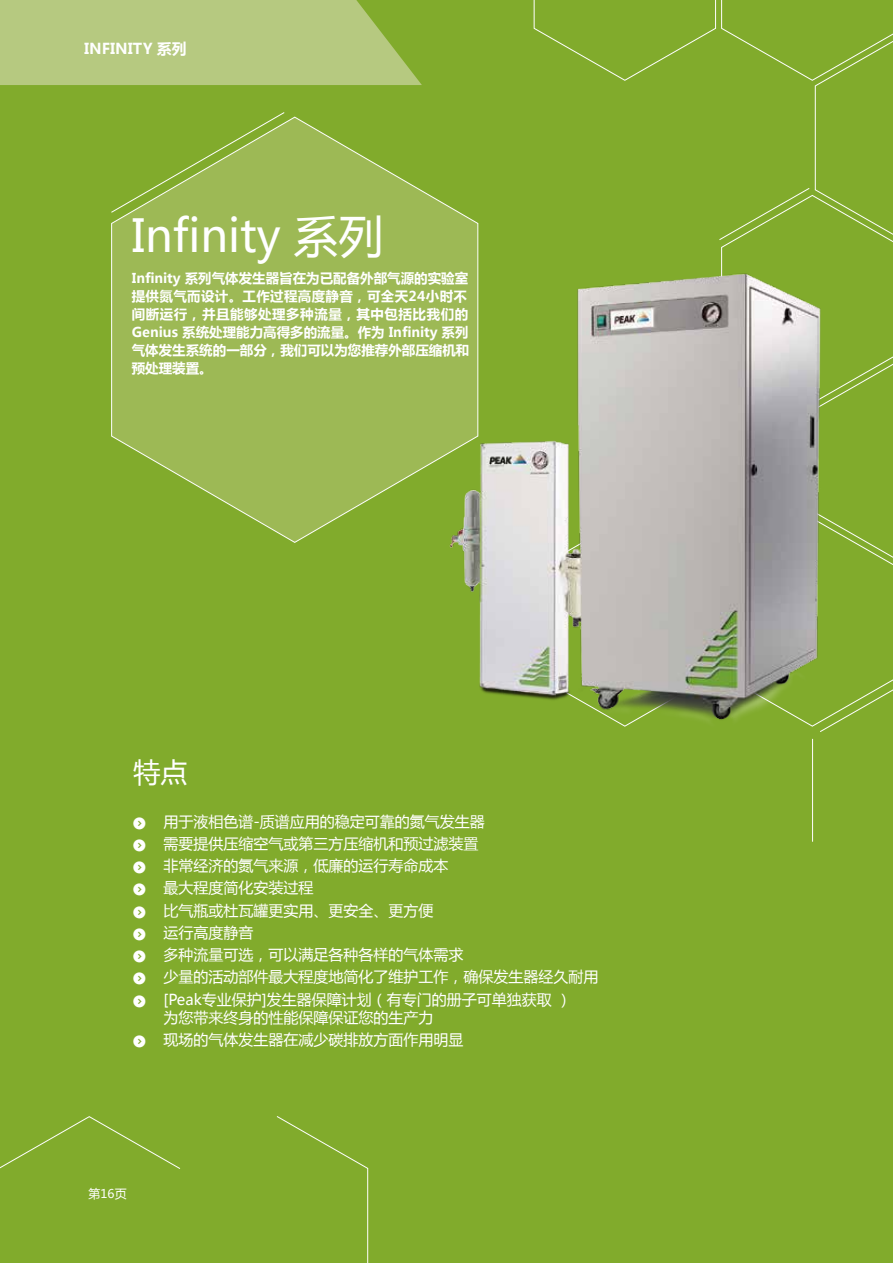
<style>
.page{position:relative;width:893px;height:1263px;background:#81ab2c}
.page>*{position:absolute;margin:0;border:0;box-sizing:border-box;transform-origin:0 0}
.t1{font:45px "Microsoft Ya Hei";color:#fff}
.t2{font:27px "Microsoft Ya Hei";color:#fff}
.t3{font:15px/22.2px "Microsoft Ya Hei";color:#fff}
.t4{font:700 15px "Microsoft Ya Hei";color:#fff}
.t5{font:700 13.5px/18px "Microsoft Ya Hei";color:#fff}
.t6{font:12px "Microsoft Ya Hei";color:#fff}
</style>
<div class="page">
<svg style="left:533px;top:0;width:360px;height:565px"></svg>
<svg style="left:0;top:1116px;width:368px;height:147px"></svg>
<svg style="left:629px;top:32px;width:181px;height:209px"></svg>
<hr style="left:812px;top:739px;width:1px;height:103px;background:#fff">
<svg style="left:111px;top:116px;width:368px;height:427px"></svg>
<svg style="left:0;top:0;width:422px;height:85px;background:#b1c679"></svg>
<img style="left:358px;top:250px;width:533px;height:508px">
<p class="t4" style="left:84px;top:38px;width:104px">INFINITY 系列</p>
<p class="t1" style="left:132px;top:205px;width:254px">Infinity 系列</p>
<p class="t5" style="left:132px;top:268px;width:339px">Infinity 系列气体发生器旨在为已配备外部气源的实验室提供氮气而设计。工作过程高度静音，可全天24小时不间断运行，并且能够处理多种流量，其中包括比我们的<br>Genius 系统处理能力高得多的流量。作为 Infinity 系列气体发生系统的一部分，我们可以为您推荐外部压缩机和预处理装置。</p>
<p class="t2" style="left:134px;top:754px;width:55px">特点</p>
<p class="t3" style="left:163px;top:810px;width:436px">用于液相色谱-质谱应用的稳定可靠的氮气发生器<br>需要提供压缩空气或第三方压缩机和预过滤装置<br>非常经济的氮气来源，低廉的运行寿命成本<br>最大程度简化安装过程<br>比气瓶或杜瓦罐更实用、更安全、更方便<br>运行高度静音<br>多种流量可选，可以满足各种各样的气体需求<br>少量的活动部件最大程度地简化了维护工作，确保发生器经久耐用[Peak专业保护]发生器保障计划（有专门的册子可单独获取 ）</p>
<p class="t3" style="left:163px;top:1006px;width:301px">为您带来终身的性能保障保证您的生产力<br>现场的气体发生器在减少碳排放方面作用明显</p>
<p class="t6" style="left:89px;top:1186px;width:40px">第16页</p>
</div>
